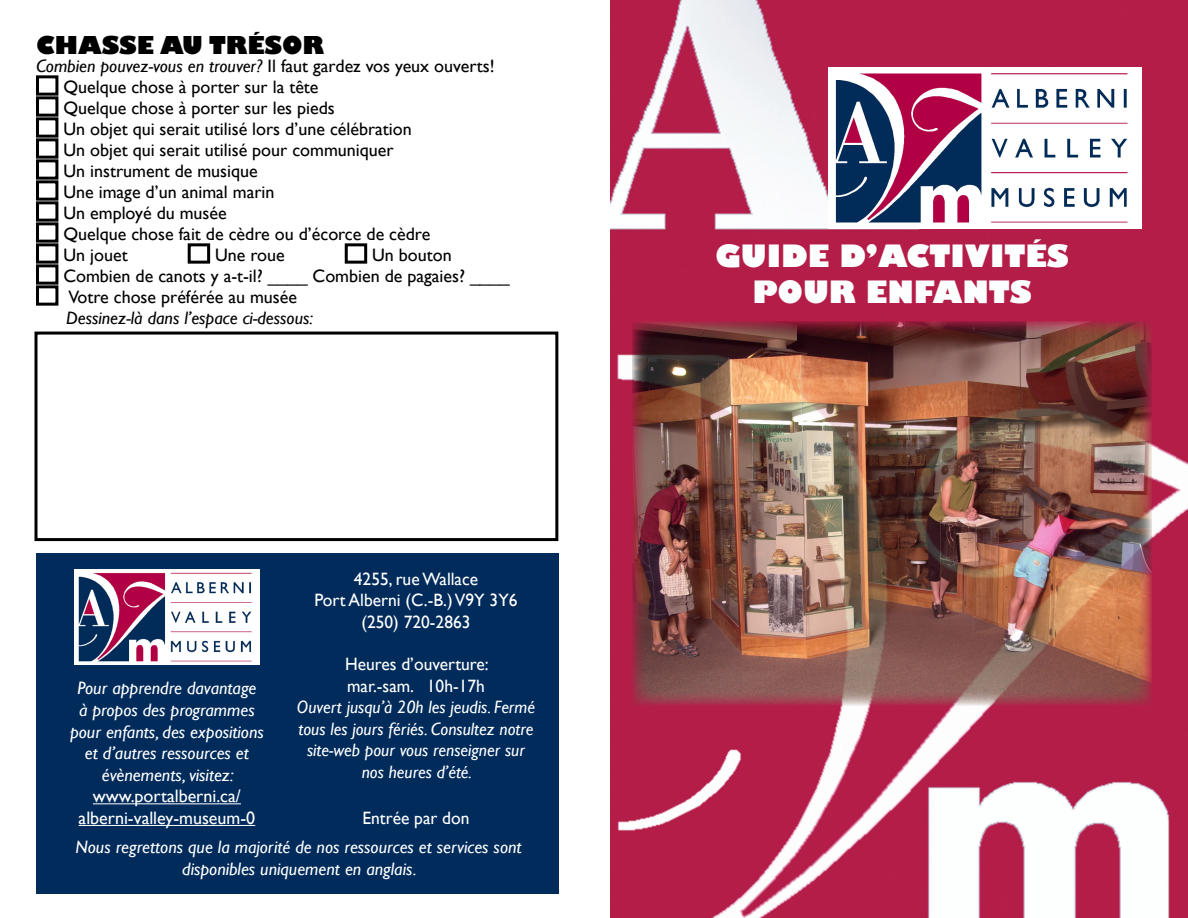
<style>
.page{position:relative;width:1188px;height:918px;background:#fff}
.page>*{position:absolute;margin:0;border:0;box-sizing:border-box;transform-origin:0 0}
.t1{font:800 30px "Gill Sans";color:#fdfefe}
.t2{font:800 24px "Gill Sans";color:#000}
.t3{font:18px "Gill Sans";color:#000}
.t4{font:italic 18px/21.6px "Gill Sans";color:#fff;text-align:center}
.t5{font:italic 18px "Gill Sans";color:#000}
.t6{font:18px "Gill Sans";color:#fff}
.t7{font:italic 17.85px/21.5px "Gill Sans";color:#fff;text-align:center}
.t8{font:17.85px "Gill Sans";color:#fff}
.s1{font-style:normal}
</style>
<div class="page">
<img style="left:611px;top:0;width:577px;height:918px">
<div style="left:36px;top:553px;width:522px;height:340px;background:#012b5b"></div>
<img style="left:74px;top:569px;width:186px;height:96px">
<hr style="left:93px;top:803px;width:148px;height:1px;background:#fff">
<hr style="left:79px;top:825px;width:176px;height:1px;background:#fff">
<div style="left:34px;top:332px;width:524px;height:209px;border:3px solid #000"></div>
<img style="left:632px;top:321px;width:520px;height:385px">
<img style="left:829px;top:68px;width:313px;height:161px">
<div style="left:36px;top:75px;width:22px;height:21px;border:3px solid #000"></div>
<div style="left:36px;top:96px;width:22px;height:21px;border:3px solid #000"></div>
<div style="left:36px;top:117px;width:22px;height:21px;border:3px solid #000"></div>
<div style="left:36px;top:138px;width:22px;height:21px;border:3px solid #000"></div>
<div style="left:36px;top:159px;width:22px;height:21px;border:3px solid #000"></div>
<div style="left:36px;top:180px;width:22px;height:21px;border:3px solid #000"></div>
<div style="left:36px;top:201px;width:22px;height:21px;border:3px solid #000"></div>
<div style="left:36px;top:222px;width:22px;height:21px;border:3px solid #000"></div>
<div style="left:36px;top:243px;width:22px;height:21px;border:3px solid #000"></div>
<div style="left:188px;top:243px;width:22px;height:21px;border:3px solid #000"></div>
<div style="left:345px;top:243px;width:22px;height:21px;border:3px solid #000"></div>
<div style="left:36px;top:264px;width:22px;height:21px;border:3px solid #000"></div>
<div style="left:36px;top:285px;width:22px;height:21px;border:3px solid #000"></div>
<p class="t2" style="left:36px;top:30px;width:290px">CHASSE AU TRÉSOR</p>
<p class="t5" style="left:36px;top:56px;width:460px">Combien pouvez-vous en trouver? <span class="s1">Il faut gardez vos yeux ouverts!</span></p>
<p class="t3" style="left:63px;top:76px;width:257px">Quelque chose à porter sur la tête</p>
<p class="t3" style="left:63px;top:97px;width:273px">Quelque chose à porter sur les pieds</p>
<p class="t3" style="left:63px;top:118px;width:350px">Un objet qui serait utilisé lors d’une célébration</p>
<p class="t3" style="left:63px;top:139px;width:332px">Un objet qui serait utilisé pour communiquer</p>
<p class="t3" style="left:63px;top:160px;width:196px">Un instrument de musique</p>
<p class="t3" style="left:63px;top:181px;width:213px">Une image d’un animal marin</p>
<p class="t3" style="left:63px;top:202px;width:165px">Un employé du musée</p>
<p class="t3" style="left:63px;top:223px;width:368px">Quelque chose fait de cèdre ou d’écorce de cèdre</p>
<p class="t3" style="left:63px;top:244px;width:66px">Un jouet</p>
<p class="t3" style="left:215px;top:244px;width:71px">Une roue</p>
<p class="t3" style="left:372px;top:244px;width:81px">Un bouton</p>
<p class="t3" style="left:63px;top:265px;width:448px">Combien de canots y a-t-il? ____ Combien de pagaies? ____</p>
<p class="t3" style="left:68px;top:286px;width:230px">Votre chose préférée au musée</p>
<p class="t5" style="left:66px;top:307px;width:249px">Dessinez-là dans l’espace ci-dessous:</p>
<p class="t4" style="left:70px;top:678px;width:195px">Pour apprendre davantage<br>à propos des programmes pour enfants, des expositions et d’autres ressources et évènements, visitez:</p>
<p class="t6" style="left:93px;top:786px;width:150px">www.portalberni.ca/</p>
<p class="t6" style="left:79px;top:808px;width:178px">alberni-valley-museum-0</p>
<p class="t8" style="left:354px;top:568px;width:126px">4255, rue Wallace</p>
<p class="t8" style="left:314px;top:590px;width:205px">Port Alberni (C.-B.) V9Y 3Y6</p>
<p class="t8" style="left:361px;top:611px;width:111px">(250) 720-2863</p>
<p class="t8" style="left:345px;top:654px;width:145px">Heures d’ouverture:</p>
<p class="t8" style="left:347px;top:676px;width:139px">mar.-sam. 10h-17h</p>
<p class="t7" style="left:297px;top:697px;width:240px">Ouvert jusqu’à 20h les jeudis. Fermé tous les jours fériés. Consultez notre site-web pour vous renseigner sur nos heures d’été.</p>
<p class="t8" style="left:363px;top:808px;width:108px">Entrée par don</p>
<p class="t4" style="left:76px;top:837px;width:448px">Nous regrettons que la majorité de nos ressources et services sont disponibles uniquement en anglais.</p>
<p class="t1" style="left:715px;top:237px;width:355px">GUIDE D’ACTIVITÉS</p>
<p class="t1" style="left:752px;top:273px;width:281px">POUR ENFANTS</p>
</div>
